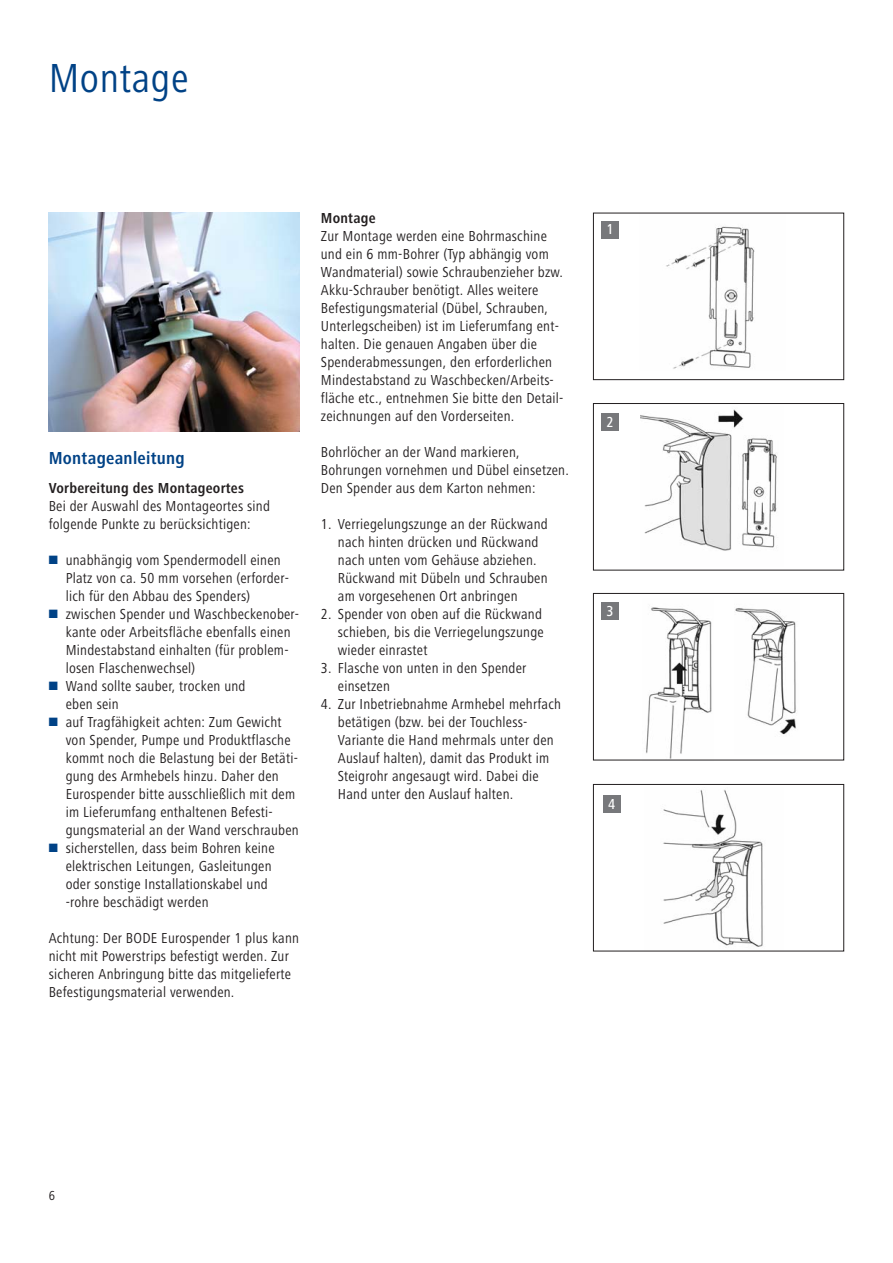
<style>
.page{position:relative;width:893px;height:1263px;background:#fff}
.page>*{position:absolute;margin:0;border:0;box-sizing:border-box;transform-origin:0 0}
.t1{font:42px "Hartmann";letter-spacing:.015em;color:#004286}
.t2{font:700 18px "Hartmann";letter-spacing:.015em;color:#004286}
.t3{font:15px/18px "Hartmann";letter-spacing:.015em;color:#231f20}
.t4{font:700 15px "Hartmann";letter-spacing:.015em;color:#231f20}
.t5{font:500 15px "Hartmann";color:#fff}
.t6{font:13.5px "Hartmann";color:#231f20}
.s1{color:#004286}
</style>
<div class="page">
<svg style="left:593px;top:212px;width:251px;height:740px"></svg>
<img style="left:49px;top:213px;width:251px;height:219px">
<img style="left:734px;top:599px;width:66px;height:155px">
<div style="left:601px;top:221px;width:17px;height:17px;background:#77787b"></div>
<div style="left:601px;top:414px;width:17px;height:17px;background:#77787b"></div>
<div style="left:601px;top:603px;width:17px;height:17px;background:#77787b"></div>
<div style="left:603px;top:796px;width:17px;height:17px;background:#77787b"></div>
<h1 class="t1" style="left:49px;top:62px;width:141px">Montage</h1>
<p class="t2" style="left:49px;top:451px;width:138px">Montageanleitung</p>
<p class="t4" style="left:49px;top:483px;width:197px">Vorbereitung des Montageortes</p>
<p class="t3" style="left:49px;top:499px;width:223px">Bei der Auswahl des Montageortes sind folgende Punkte zu berücksichtigen:</p>
<p class="t3" style="left:66px;top:553px;width:225px;text-indent:-17px"><span class="s1">■</span> unabhängig vom Spendermodell einen<br>Platz von ca. 50 mm vorsehen (erforder&shy;lich für den Abbau des Spenders)</p>
<p class="t3" style="left:66px;top:607px;width:235px;text-indent:-17px"><span class="s1">■</span> zwischen Spender und Waschbecken ober&shy;kante oder Arbeitsfläche ebenfalls einen Mindestabstand einhalten (für problem - losen Flaschenwechsel)</p>
<p class="t3" style="left:66px;top:679px;width:181px;text-indent:-17px"><span class="s1">■</span> Wand sollte sauber, trocken und eben sein</p>
<p class="t3" style="left:66px;top:715px;width:235px;text-indent:-17px"><span class="s1">■</span> auf Tragfähigkeit achten: Zum Gewicht von Spender, Pumpe und Produktflasche kommt noch die Belastung bei der Betäti&shy;gung des Armhebels hinzu. Daher den Eurospender bitte ausschließlich mit dem im Lieferumfang enthaltenen Befesti&shy;gungsmaterial an der Wand verschrauben</p>
<p class="t3" style="left:66px;top:841px;width:210px;text-indent:-17px"><span class="s1">■</span> sicherstellen, dass beim Bohren keine elektrischen Leitungen, Gasleitungen oder sonstige Installationskabel und -rohre beschädigt werden</p>
<p class="t3" style="left:49px;top:931px;width:252px">Achtung: Der BODE Eurospender 1 plus kann nicht mit Powerstrips befestigt werden. Zur sicheren Anbringung bitte das mitgelieferte Befestigungsmaterial verwenden.</p>
<p class="t4" style="left:321px;top:213px;width:56px">Montage</p>
<p class="t3" style="left:321px;top:229px;width:244px">Zur Montage werden eine Bohrmaschine und ein 6 mm-Bohrer (Typ abhängig vom Wandmaterial) sowie Schraubenzieher bzw.<br>Akku-Schrauber benötigt. Alles weitere Befestigungsmaterial (Dübel, Schrauben, Unterlegscheiben) ist im Lieferumfang ent&shy;halten. Die genauen Angaben über die Spenderabmessungen, den erforderlichen Mindestabstand zu Waschbecken/Arbeits - fläche etc., entnehmen Sie bitte den Detail&shy;zeichnungen auf den Vorderseiten.</p>
<p class="t3" style="left:321px;top:445px;width:250px">Bohrlöcher an der Wand markieren,<br>Bohr ungen vornehmen und Dübel einsetzen.<br>Den Spender aus dem Karton nehmen:</p>
<p class="t3" style="left:338px;top:517px;width:211px;text-indent:-17px">1. Verriegelungszunge an der Rückwand nach hinten drücken und Rückwand nach unten vom Gehäuse abziehen.<br>Rückwand mit Dübeln und Schrauben am vorgesehenen Ort anbringen</p>
<p class="t3" style="left:338px;top:607px;width:207px;text-align:justify;text-indent:-17px">2. Spender von oben auf die Rückwand schieben, bis die Verriegelungszunge wieder einrastet</p>
<p class="t3" style="left:338px;top:661px;width:190px;text-indent:-17px">3. Flasche von unten in den Spender einsetzen</p>
<p class="t3" style="left:338px;top:697px;width:225px;text-indent:-17px">4. Zur Inbetriebnahme Armhebel mehrfach betätigen (bzw. bei der Touchless-Variante die Hand mehrmals unter den Auslauf halten), damit das Produkt im Steigrohr angesaugt wird. Dabei die Hand unter den Auslauf halten.</p>
<p class="t5" style="left:606px;top:223px;width:9px">1</p>
<p class="t5" style="left:606px;top:416px;width:9px">2</p>
<p class="t5" style="left:606px;top:605px;width:9px">3</p>
<p class="t5" style="left:608px;top:798px;width:9px">4</p>
<p class="t6" style="left:49px;top:1191px;width:8px">6</p>
</div>
